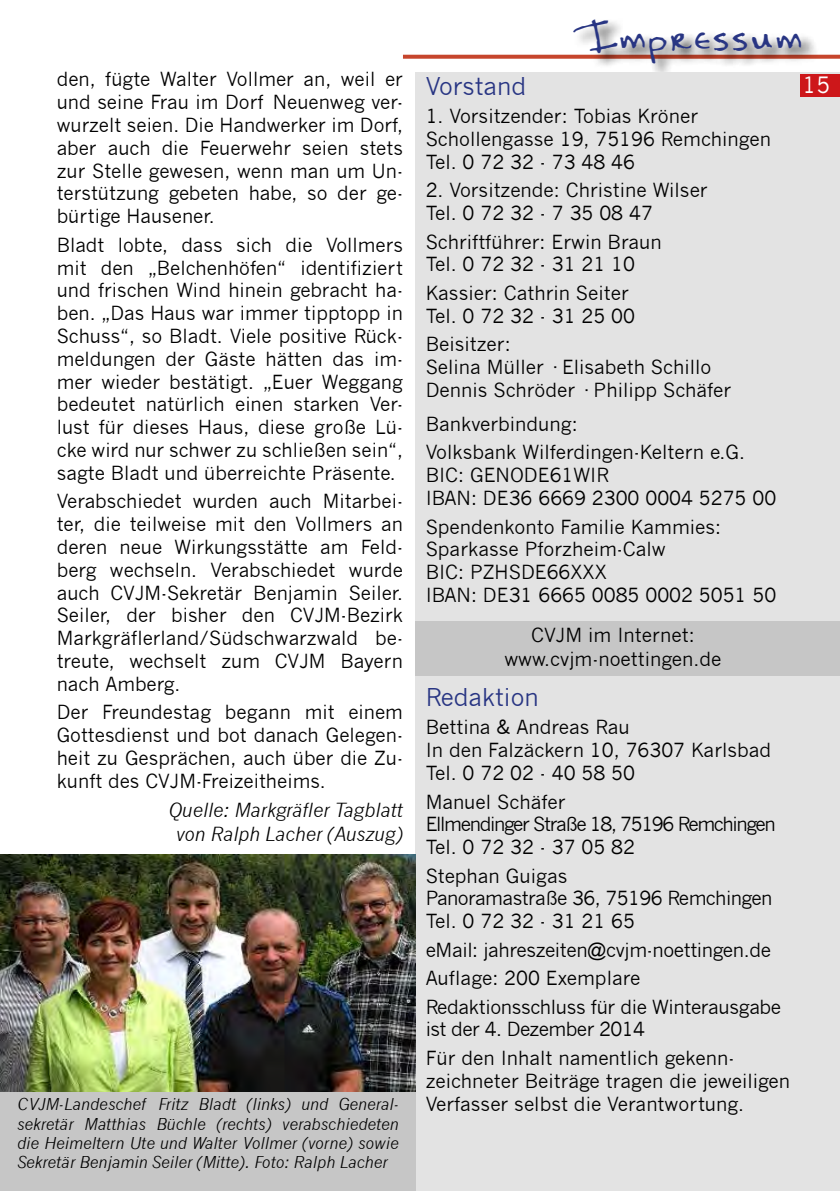
<style>
.page{position:relative;width:840px;height:1191px;background:#fff}
.page>*{position:absolute;margin:0;border:0;box-sizing:border-box;transform-origin:0 0}
.t1{font:42px "Kaela";color:#283583}
.t2{font:24px "News Gothic";color:#283583}
.t3{font:22px "News Gothic";color:#fff}
.t4{font:19px/22.8px "News Gothic";color:#000}
.t5{font:19px/28.4px "News Gothic";letter-spacing:-.02em;color:#000}
.t6{font:19px/22.8px "News Gothic";letter-spacing:-.07em;color:#000}
.t7{font:19px/22.8px "News Gothic";letter-spacing:-.03em;color:#000}
.t8{font:italic 19px/24px "News Gothic";color:#000;text-align:center}
.t9{font:italic 16px/19.2px "News Gothic";color:#000;text-align:justify}
</style>
<div class="page">
<svg style="left:403px;top:55px;width:436px;height:4px"></svg>
<div style="left:572px;top:19px;width:246px;height:61px;background:#000;opacity:.8"></div>
<div style="left:416px;top:72px;width:423px;height:1119px;background:#e3e3e3"></div>
<div style="left:416px;top:620px;width:423px;height:55px;background:#c6c6c6"></div>
<div style="left:799px;top:74px;width:40px;height:22px;background:#cd171a"></div>
<img style="left:0;top:854px;width:416px;height:238px">
<div style="left:0;top:1092px;width:416px;height:99px;background:#c6c6c6"></div>
<h1 class="t1" style="left:581px;top:10px;width:225px">Impressum</h1>
<p class="t4" style="left:57px;top:68px;width:347px">den, fügte Walter Vollmer an, weil er</p>
<p class="t3" style="left:802px;top:72px;width:29px">15</p>
<p class="t4" style="left:57px;top:91px;width:347px;text-align:justify">und seine Frau im Dorf Neuenweg ver&shy;wurzelt seien. Die Handwerker im Dorf, aber auch die Feuerwehr seien stets zur Stelle gewesen, wenn man um Un&shy;terstützung gebeten habe, so der ge&shy;bürtige Hausener.</p>
<p class="t4" style="left:57px;top:233px;width:347px;text-align:justify">Bladt lobte, dass sich die Vollmers mit den „Belchenhöfen“ identifiziert und frischen Wind hinein gebracht ha&shy;ben. „Das Haus war immer tipptopp in Schuss“, so Bladt. Viele positive Rück&shy;meldungen der Gäste hätten das im&shy;mer wieder bestätigt. „Euer Weggang bedeutet natürlich einen starken Ver&shy;lust für dieses Haus, diese große Lü&shy;cke wird nur schwer zu schließen sein“, sagte Bladt und überreichte Präsente.</p>
<p class="t4" style="left:57px;top:490px;width:347px;text-align:justify">Verabschiedet wurden auch Mitarbei&shy;ter, die teilweise mit den Vollmers an deren neue Wirkungsstätte am Feld&shy;berg wechseln. Verabschiedet wurde auch CVJM-Sekretär Benjamin Seiler.<br>Seiler, der bisher den CVJM-Bezirk Markgräflerland/Südschwarzwald be&shy;treute, wechselt zum CVJM Bayern nach Amberg.</p>
<p class="t4" style="left:57px;top:701px;width:347px;text-align:justify">Der Freundestag begann mit einem Gottesdienst und bot danach Gelegen&shy;heit zu Gesprächen, auch über die Zu&shy;kunft des CVJM-Freizeitheims.</p>
<p class="t8" style="left:168px;top:798px;width:236px">Quelle: Markgräfler Tagblatt von Ralph Lacher (Auszug)</p>
<p class="t2" style="left:425px;top:72px;width:102px">Vorstand</p>
<p class="t4" style="left:425px;top:105px;width:346px">1. Vorsitzender: Tobias Kröner<br>Schollengasse 19, 75196 Remchingen<br>Tel. 0 72 32 - 73 48 46</p>
<p class="t4" style="left:425px;top:179px;width:283px">2. Vorsitzende: Christine Wilser<br>Tel. 0 72 32 - 7 35 08 47</p>
<p class="t4" style="left:425px;top:230px;width:237px">Schriftführer: Erwin Braun<br>Tel. 0 72 32 - 31 21 10</p>
<p class="t4" style="left:425px;top:282px;width:211px">Kassier: Cathrin Seiter<br>Tel. 0 72 32 - 31 25 00</p>
<p class="t4" style="left:425px;top:333px;width:307px">Beisitzer:<br>Selina Müller · Elisabeth Schillo<br>Dennis Schröder · Philipp Schäfer</p>
<p class="t4" style="left:425px;top:410px;width:321px;line-height:28.4px">Bankverbindung:<br>Volksbank Wilferdingen-Keltern e.G.</p>
<p class="t4" style="left:425px;top:464px;width:352px">BIC: GENODE61WIR<br>IBAN: DE36 6669 2300 0004 5275 00</p>
<p class="t4" style="left:425px;top:515px;width:352px">Spendenkonto Familie Kammies:<br>Sparkasse Pforzheim-Calw<br>BIC: PZHSDE66XXX<br>IBAN: DE31 6665 0085 0002 5051 50</p>
<p class="t4" style="left:504px;top:623px;width:218px;line-height:24px;text-align:center">CVJM im Internet: www.cvjm-noettingen.de</p>
<p class="t2" style="left:425px;top:683px;width:114px">Redaktion</p>
<p class="t4" style="left:425px;top:716px;width:347px">Bettina &amp; Andreas Rau<br>In den Falzäckern 10, 76307 Karlsbad<br>Tel. 0 72 02 - 40 58 50</p>
<p class="t6" style="left:425px;top:790px;width:351px">Manuel Schäfer<br>Ellmendinger Straße 18, 75196 Remchingen<br>Tel. 0 72 32 - 37 05 82</p>
<p class="t7" style="left:425px;top:864px;width:348px">Stephan Guigas<br>Panoramastraße 36, 75196 Remchingen<br>Tel. 0 72 32 - 31 21 65</p>
<p class="t5" style="left:425px;top:935px;width:357px">eMail: jahreszeiten@cvjm-noettingen.de<br>Auflage: 200 Exemplare<br>Redaktionsschluss für die Winterausgabe</p>
<p class="t4" style="left:425px;top:1015px;width:310px;line-height:28.4px">ist der 4. Dezember 2014<br>Für den Inhalt namentlich gekenn-</p>
<p class="t4" style="left:425px;top:1069px;width:366px">zeichneter Beiträge tragen die jeweiligen<br>Verfasser selbst die Verantwortung.</p>
<p class="t9" style="left:17px;top:1094px;width:383px">CVJM-Landeschef Fritz Bladt (links) und General&shy;sekretär Matthias Büchle (rechts) verabschiedeten die Heimeltern Ute und Walter Vollmer (vorne) sowie Sekretär Benjamin Seiler (Mitte). Foto: Ralph Lacher</p>
</div>
